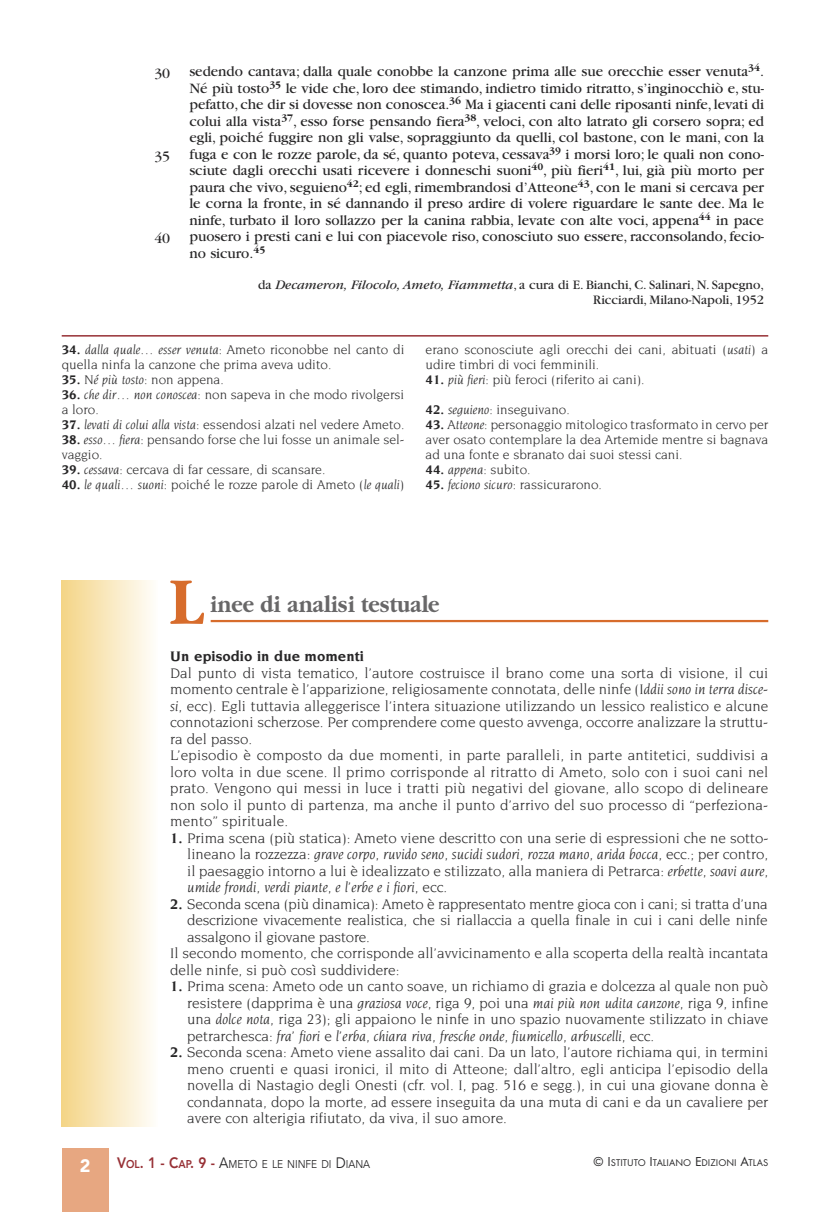
<style>
.page{position:relative;width:830px;height:1212px;background:#fff}
.page>*{position:absolute;margin:0;border:0;box-sizing:border-box;transform-origin:0 0}
.t1{font:700 69.15px "Garamond";color:#d76c2c;scale:.9 1}
.t2{font:700 24px "Garamond";color:#686768;scale:.9 1}
.t3{font:900 18px "Avenir";color:#fff}
.t4{font:15px/16.5px "Novarese";color:#272627;text-align:justify}
.t5{font:15px/16.5px "Garamond";color:#272627;text-align:justify}
.t6{font:700 15px "Novarese";color:#272627}
.t7{font:13.5px/15px "Novarese";color:#272627}
.t8{font:13.5px/15px "Garamond";color:#272627;text-align:right}
.t9{font:11.25px "Avenir";color:#272627;scale:.9 1}
.t10{font:10.2px "Futura T";color:#272627}
.s1{font-style:italic}
.s2{font-weight:700}
.s3{font-weight:800;font-size:15px;color:#973035}
.s4{font-weight:800;color:#973035}
.s5{font-size:15px}
.s6{font-size:13.5px}
</style>
<div class="page">
<div style="left:62px;top:1148px;width:46px;height:64px;background:#e7a781"></div>
<hr style="left:210px;top:620px;width:557px;height:2px;background:#d76c2c">
<div style="left:62px;top:580px;width:95px;height:547px;background:linear-gradient(to right,#f4d587,#fffdfb)"></div>
<hr style="left:62px;top:335px;width:705px;height:2px;background:#973035">
<p class="t5" style="left:189px;top:65px;width:576px">sedendo cantava; dalla quale conobbe la canzone prima alle sue orecchie esser venuta<sup>34</sup>.<br>Né più tosto<sup>35</sup> le vide che, loro dee stimando, indietro timido ritratto, s’inginocchiò e, stu&shy;pefatto, che dir si dovesse non conoscea.<sup>36</sup> Ma i giacenti cani delle riposanti ninfe, levati di colui alla vista<sup>37</sup>, esso forse pensando fiera<sup>38</sup>, veloci, con alto latrato gli corsero sopra; ed egli, poiché fuggire non gli valse, sopraggiunto da quelli, col bastone, con le mani, con la fuga e con le rozze parole, da sé, quanto poteva, cessava<sup>39</sup> i morsi loro; le quali non cono&shy;sciute dagli orecchi usati ricevere i donneschi suoni<sup>40</sup>, più fieri<sup>41</sup>, lui, già più morto per paura che vivo, seguieno<sup>42</sup>; ed egli, rimembrandosi d’Atteone<sup>43</sup>, con le mani si cercava per le corna la fronte, in sé dannando il preso ardire di volere riguardare le sante dee. Ma le ninfe, turbato il loro sollazzo per la canina rabbia, levate con alte voci, appena<sup>44</sup> in pace puosero i presti cani e lui con piacevole riso, conosciuto suo essere, racconsolando, fecio&shy;no sicuro.<sup>45</sup></p>
<p class="t8" style="left:258px;top:279px;width:507px">da <span class="s1">Decameron, Filocolo, Ameto, Fiammetta</span>, a cura di E. Bianchi, C. Salinari, N. Sapegno,<br>Ricciardi, Milano-Napoli, 1952</p>
<p class="t7" style="left:62px;top:343px;width:344px"><span class="s2">34.</span> <span class="s1">dalla quale… esser venuta</span>: Ameto riconobbe nel canto di quella ninfa la canzone che prima aveva udito.</p>
<p class="t7" style="left:62px;top:373px;width:163px"><span class="s2">35.</span> <span class="s1">Né più tosto</span>: non appena.</p>
<p class="t7" style="left:62px;top:388px;width:344px"><span class="s2">36.</span> <span class="s1">che dir… non conoscea</span>: non sapeva in che modo rivolgersi a loro.</p>
<p class="t7" style="left:62px;top:418px;width:344px"><span class="s2">37.</span> <span class="s1">levati di colui alla vista</span>: essendosi alzati nel vedere Ameto.</p>
<p class="t7" style="left:62px;top:433px;width:344px"><span class="s2">38.</span> <span class="s1">esso… fiera</span>: pensando forse che lui fosse un animale sel&shy;vaggio.</p>
<p class="t7" style="left:62px;top:463px;width:265px"><span class="s2">39.</span> <span class="s1">cessava</span>: cercava di far cessare, di scansare.</p>
<p class="t7" style="left:62px;top:478px;width:344px"><span class="s2">40.</span> <span class="s1">le quali… suoni</span>: poiché le rozze parole di Ameto (<span class="s1">le quali</span>)</p>
<p class="t5" style="left:154px;top:66px;width:17px">30</p>
<p class="t5" style="left:154px;top:149px;width:17px">35</p>
<p class="t5" style="left:154px;top:231px;width:17px">40</p>
<p class="t7" style="left:425px;top:343px;width:344px">erano sconosciute agli orecchi dei cani, abituati (<span class="s1">usati</span>) a udire timbri di voci femminili.</p>
<p class="t7" style="left:425px;top:373px;width:220px"><span class="s2">41.</span> <span class="s1">più fieri</span>: più feroci (riferito ai cani).</p>
<p class="t7" style="left:425px;top:403px;width:145px"><span class="s2">42.</span> <span class="s1">seguieno</span>: inseguivano.</p>
<p class="t7" style="left:425px;top:418px;width:344px;text-align:justify"><span class="s2">43.</span> <span class="s1">Atteone</span>: personaggio mitologico trasformato in cervo per aver osato contemplare la dea Artemide mentre si bagnava ad una fonte e sbranato dai suoi stessi cani.</p>
<p class="t7" style="left:425px;top:463px;width:106px"><span class="s2">44.</span> <span class="s1">appena</span>: subito.</p>
<p class="t7" style="left:425px;top:478px;width:178px"><span class="s2">45.</span> <span class="s1">feciono sicuro</span>: rassicurarono.</p>
<h1 class="t1" style="left:170px;top:559px;width:39px">L</h1>
<h2 class="t2" style="left:210px;top:590px;width:256px">inee di analisi testuale</h2>
<p class="t6" style="left:170px;top:650px;width:195px">Un episodio in due momenti</p>
<p class="t4" style="left:170px;top:665px;width:599px;text-align:left">Dal punto di vista tematico, l’autore costruisce il brano come una sorta di visione, il cui momento centrale è l’apparizione, religiosamente connotata, delle ninfe (<span class="s1">Iddii sono in terra disce&shy;si</span>, ecc). Egli tuttavia alleggerisce l’intera situazione utilizzando un lessico realistico e alcune connotazioni scherzose. Per comprendere come questo avvenga, occorre analizzare la struttu&shy;ra del passo.<br>L’episodio è composto da due momenti, in parte paralleli, in parte antitetici, suddivisi a loro volta in due scene. Il primo corrisponde al ritratto di Ameto, solo con i suoi cani nel prato. Vengono qui messi in luce i tratti più negativi del giovane, allo scopo di delineare non solo il punto di partenza, ma anche il punto d’arrivo del suo processo di “perfeziona&shy;mento” spirituale.</p>
<p class="t4" style="left:187px;top:830px;width:582px;text-indent:-17px"><span class="s2">1.</span> Prima scena (più statica): Ameto viene descritto con una serie di espressioni che ne sotto&shy;lineano la rozzezza: <span class="s1">grave corpo</span>, <span class="s1">ruvido seno</span>, <span class="s1">sucidi sudori</span>, <span class="s1">rozza mano</span>, <span class="s1">arida bocca</span>, ecc.; per contro, il paesaggio intorno a lui è idealizzato e stilizzato, alla maniera di Petrarca: <span class="s1">erbette</span>, <span class="s1">soavi aure</span>, <span class="s1">umide frondi</span>, <span class="s1">verdi piante</span>, <span class="s1">e l’erbe e i fiori</span>, ecc.</p>
<p class="t4" style="left:170px;top:896px;width:598px"><span class="s2">2.</span> Seconda scena (più dinamica): Ameto è rappresentato mentre gioca con i cani; si tratta d’una</p>
<p class="t4" style="left:187px;top:913px;width:581px">descrizione vivacemente realistica, che si riallaccia a quella finale in cui i cani delle ninfe</p>
<p class="t4" style="left:187px;top:929px;width:184px">assalgono il giovane pastore.</p>
<p class="t4" style="left:170px;top:946px;width:599px">Il secondo momento, che corrisponde all’avvicinamento e alla scoperta della realtà incantata</p>
<p class="t4" style="left:170px;top:962px;width:231px">delle ninfe, si può così suddividere:</p>
<p class="t4" style="left:187px;top:979px;width:582px;text-indent:-17px"><span class="s2">1.</span> Prima scena: Ameto ode un canto soave, un richiamo di grazia e dolcezza al quale non può resistere (dapprima è una <span class="s1">graziosa voce</span>, riga 9, poi una <span class="s1">mai più non udita canzone</span>, riga 9, infine una <span class="s1">dolce nota</span>, riga 23); gli appaiono le ninfe in uno spazio nuovamente stilizzato in chiave petrarchesca: <span class="s1">fra’ fiori</span> e <span class="s1">l’erba, chiara riva, fresche onde, fiumicello, arbuscelli</span>, ecc.</p>
<p class="t4" style="left:187px;top:1045px;width:582px;text-indent:-17px"><span class="s2">2.</span> Seconda scena: Ameto viene assalito dai cani. Da un lato, l’autore richiama qui, in termini meno cruenti e quasi ironici, il mito di Atteone; dall’altro, egli anticipa l’episodio della novella di Nastagio degli Onesti (cfr. vol. I, pag. 516 e segg.), in cui una giovane donna è condannata, dopo la morte, ad essere inseguita da una muta di cani e da un cavaliere per avere con alterigia rifiutato, da viva, il suo amore.</p>
<p class="t3" style="left:80px;top:1159px;width:12px">2</p>
<p class="t9" style="left:117px;top:1159px;width:283px"><span class="s3">V</span><span class="s4">OL</span><span class="s3">. 1 - C</span><span class="s4">AP</span><span class="s3">. 9 -</span> <span class="s5">A</span>METO E LE NINFE DI <span class="s5">D</span>IANA</p>
<p class="t10" style="left:593px;top:1156px;width:176px"><span class="s6">© I</span>STITUTO <span class="s6">I</span>TALIANO <span class="s6">E</span>DIZIONI <span class="s6">A</span>TLAS</p>
</div>
